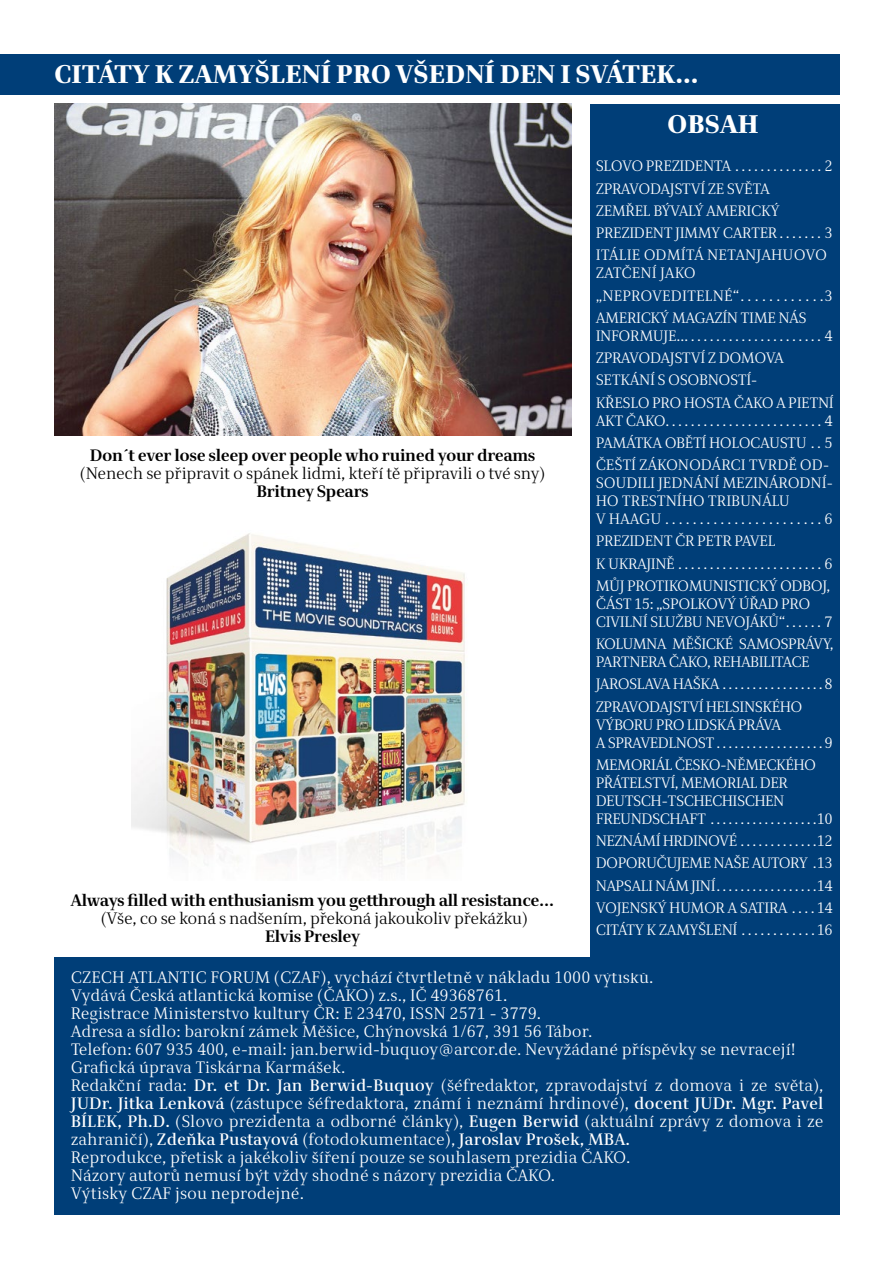
<style>
.page{position:relative;width:893px;height:1263px;background:#fff}
.page>*{position:absolute;margin:0;border:0;box-sizing:border-box;transform-origin:0 0}
.t1{font:800 25.5px "Alfon";color:#fff}
.t2{font:16.5px/18px "Alfon";color:#fff}
.t3{font:700 16.5px "Alfon";letter-spacing:-.02em;color:#000}
.t4{font:16.5px "Alfon";letter-spacing:-.02em;color:#000}
.t5{font:15px/22.2px "Alfon";letter-spacing:-.035em;color:#fff}
.t6{font:15px/18px "Alfon";letter-spacing:-.01em;color:#fff}
.t7{font:15px/22.2px "Alfon";color:#fff}
.s1{font-weight:500}
</style>
<div class="page">
<div style="left:54px;top:957px;width:786px;height:257px;background:#003e78"></div>
<div style="left:590px;top:104px;width:250px;height:868px;background:#003e78"></div>
<div style="left:0;top:54px;width:839px;height:40px;background:#003e78"></div>
<img style="left:132px;top:533px;width:333px;height:335px">
<img style="left:54px;top:104px;width:517px;height:332px">
<h1 class="t1" style="left:54px;top:58px;width:646px">CITÁTY K ZAMYŠLENÍ PRO VŠEDNÍ DEN I SVÁTEK...</h1>
<h1 class="t1" style="left:667px;top:109px;width:93px">OBSAH</h1>
<p class="t3" style="left:90px;top:445px;width:447px">Don´t ever lose sleep over people who ruined your dreams</p>
<p class="t4" style="left:80px;top:464px;width:467px">(Nenech se připravit o spánek lidmi, kteří tě připravili o tvé sny)</p>
<p class="t3" style="left:256px;top:481px;width:114px">Britney Spears</p>
<p class="t3" style="left:71px;top:890px;width:485px">Always filled with enthusianism you getthrough all resistance…</p>
<p class="t4" style="left:101px;top:908px;width:429px">(Vše, co se koná s nadšením, překoná jakoukoliv překážku)</p>
<p class="t3" style="left:265px;top:926px;width:97px">Elvis Presley</p>
<p class="t5" style="left:596px;top:156px;width:141px">SLOVO PREZIDENTA...............</p>
<p class="t5" style="left:824px;top:156px;width:10px">2</p>
<p class="t5" style="left:596px;top:178px;width:186px">ZPRAVODAJSTVÍ ZE SVĚTA<br>ZEMŘEL BÝVALÝ AMERICKÝ<br>PREZIDENT JIMMY CARTER........</p>
<p class="t7" style="left:596px;top:222px;width:238px;text-indent:229px">3<br>ITÁLIE ODMÍTÁ NETANJAHUOVO</p>
<p class="t7" style="left:596px;top:263px;width:149px">ZATČENÍ JAKO „NEPROVEDITELNÉ“............</p>
<p class="t5" style="left:824px;top:285px;width:10px">3</p>
<p class="t5" style="left:596px;top:309px;width:213px;line-height:18px">AMERICKÝ MAGAZÍN TIME NÁS<br>INFORMUJE…......................</p>
<p class="t5" style="left:824px;top:325px;width:10px">4</p>
<p class="t5" style="left:596px;top:347px;width:240px">ZPRAVODAJSTVÍ Z DOMOVA<br>SETKÁNÍ S OSOBNOSTÍ-<br>KŘESLO PRO HOSTA ČAKO A PIETNÍ</p>
<p class="t5" style="left:596px;top:410px;width:238px;text-align:justify">AKT ČAKO. . . . . . . . . . . . . . . . . . . . . . . . . 4<br>PAMÁTKA OBĚTÍ HOLOCAUSTU... 5<br>ČEŠTÍ ZÁKONODÁRCI TVRDĚ OD-</p>
<p class="t6" style="left:596px;top:474px;width:239px">SOUDILI JEDNÁNÍ MEZINÁRODNÍ-<br>HO TRESTNÍHO TRIBUNÁLU<br>V HAAGU........................</p>
<p class="t5" style="left:824px;top:508px;width:10px">6</p>
<p class="t5" style="left:596px;top:530px;width:182px">PREZIDENT ČR PETR PAVEL<br>K UKRAJINĚ........................</p>
<p class="t5" style="left:596px;top:553px;width:238px;text-align:right">6<br>MŮJ PROTIKOMUNISTICKÝ ODBOJ,</p>
<p class="t5" style="left:596px;top:595px;width:216px;line-height:18px">ČÁST 15: „SPOLKOVÝ ÚŘAD PRO<br>CIVILNÍ SLUŽBU NEVOJÁKŮ“.......</p>
<p class="t5" style="left:596px;top:611px;width:240px;text-align:right">7<br>KOLUMNA MĚŠICKÉ SAMOSPRÁVY,</p>
<p class="t5" style="left:596px;top:651px;width:216px">PARTNERA ČAKO, REHABILITACE<br>JAROSLAVA HAŠKA.................</p>
<p class="t5" style="left:824px;top:673px;width:10px">8</p>
<p class="t5" style="left:596px;top:698px;width:208px;line-height:18px">ZPRAVODAJSTVÍ HELSINSKÉHO<br>VÝBORU PRO LIDSKÁ PRÁVA<br>A SPRAVEDLNOST..................</p>
<p class="t5" style="left:824px;top:732px;width:10px">9</p>
<p class="t5" style="left:596px;top:756px;width:222px;line-height:18px">MEMORIÁL ČESKO-NĚMECKÉHO<br>PŘÁTELSTVÍ, MEMORIAL DER<br>DEUTSCH-TSCHECHISCHEN<br>FREUNDSCHAFT..................</p>
<p class="t5" style="left:817px;top:808px;width:17px">10</p>
<p class="t5" style="left:596px;top:830px;width:147px">NEZNÁMÍ HRDINOVÉ.............</p>
<p class="t5" style="left:596px;top:830px;width:238px;text-align:justify;text-indent:221px">12<br>DOPORUČUJEME NAŠE AUTORY . 13<br>NAPSALI NÁM JINÍ.................</p>
<p class="t5" style="left:817px;top:875px;width:17px">14</p>
<p class="t5" style="left:596px;top:897px;width:198px">VOJENSKÝ HUMOR A SATIRA....</p>
<p class="t5" style="left:817px;top:897px;width:18px">14</p>
<p class="t5" style="left:596px;top:919px;width:147px">CITÁTY K ZAMYŠLENÍ............</p>
<p class="t5" style="left:817px;top:919px;width:18px">16</p>
<p class="t2" style="left:71px;top:968px;width:754px">CZECH ATLANTIC FORUM (CZAF), vychází čtvrtletně v nákladu 1000 výtisků.<br>Vydává Česká atlantická komise (ČAKO) z.s., IČ 49368761.<br>Registrace Ministerstvo kultury ČR: E 23470, ISSN 2571 - 3779.<br>Adresa a sídlo: barokní zámek Měšice, Chýnovská 1/67, 391 56 Tábor.<br>Telefon: 607 935 400, e-mail: jan.berwid-buquoy@arcor.de. Nevyžádané příspěvky se nevracejí!<br>Grafická úprava Tiskárna Karmášek.<br>Redakční rada: <span class="s1">Dr. et Dr. Jan Berwid-Buquoy</span> (šéfredaktor, zpravodajství z domova i ze světa), <span class="s1">JUDr. Jitka Lenková</span> (zástupce šéfredaktora, známí i neznámí hrdinové), <span class="s1">docent JUDr. Mgr. Pavel BÍLEK, Ph.D.</span> (Slovo prezidenta a odborné články), <span class="s1">Eugen Berwid</span> (aktuální zprávy z domova i ze zahraničí), <span class="s1">Zdeňka Pustayová</span> (fotodokumentace), <span class="s1">Jaroslav Prošek, MBA.<br></span>Reprodukce, přetisk a jakékoliv šíření pouze se souhlasem prezidia ČAKO.<br>Názory autorů nemusí být vždy shodné s názory prezidia ČAKO.<br>Výtisky CZAF jsou neprodejné.</p>
</div>
